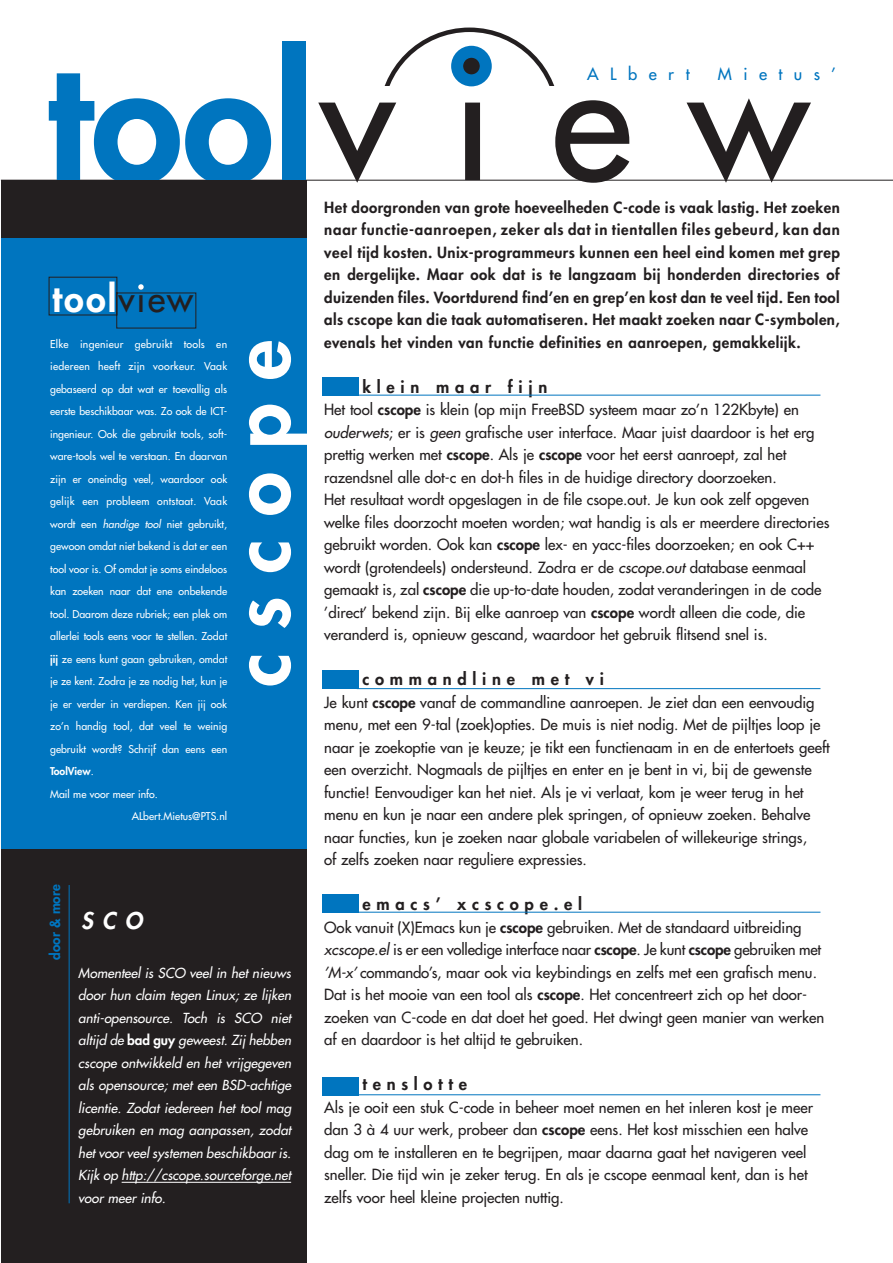
<style>
.page{position:relative;width:893px;height:1263px;background:#fff}
.page>*{position:absolute;margin:0;border:0;box-sizing:border-box;transform-origin:0 0}
.t1{font:800 166.5px "Futura";color:#0075bf}
.t2{font:165.6px "Futura";color:#231f20}
.t3{font:800 80.55px "Futura";letter-spacing:.29em;color:#fff}
.t4{font:800 36px "Futura";color:#fff}
.t5{font:italic 800 22.5px "Futura";color:#fff}
.t6{font:800 16.5px "Futura";letter-spacing:.345em;color:#231f20}
.t7{font:16.5px "Futura";letter-spacing:.695em;color:#0075bf}
.t8{font:15px/22.5px "Futura";color:#231f20}
.t9{font:800 15px/22.5px "Futura";letter-spacing:.03em;color:#231f20;text-align:justify}
.t10{font:italic 13.5px/22.5px "Futura";color:#fff;text-align:justify}
.t11{font:800 13.5px "Futura";color:#0075bf}
.t12{font:10.5px "Futura";color:#fff}
.t13{font:10.5px "Futura";letter-spacing:.025em;color:#fff}
.t14{font:10.5px "Futura";letter-spacing:.02em;color:#fff}
.t15{font:800 10.5px "Futura";color:#fff}
.s1{font-weight:400;color:#231f20}
.s2{font-style:italic}
.s3{font-weight:800}
.s4{font-weight:400}
.s5{font-weight:800;font-style:normal}
</style>
<div class="page">
<div style="left:1px;top:848px;width:305px;height:415px;background:#231f20"></div>
<div style="left:1px;top:233px;width:305px;height:616px;background:#0075bf"></div>
<hr style="left:122px;top:1182px;width:106px;height:1px;background:#fff">
<svg style="left:228px;top:1182px;width:28px;height:1px"></svg>
<hr style="left:256px;top:1182px;width:35px;height:1px;background:#fff">
<hr style="left:1px;top:180px;width:891px;height:1px;background:#231f20">
<hr style="left:357px;top:395px;width:463px;height:1px;background:#0075bf">
<div style="left:323px;top:377px;width:36px;height:18px;background:#0075bf"></div>
<hr style="left:357px;top:688px;width:463px;height:1px;background:#0075bf">
<div style="left:323px;top:671px;width:36px;height:18px;background:#0075bf"></div>
<hr style="left:357px;top:912px;width:463px;height:1px;background:#0075bf">
<div style="left:323px;top:894px;width:36px;height:19px;background:#0075bf"></div>
<hr style="left:357px;top:1094px;width:463px;height:1px;background:#0075bf">
<div style="left:323px;top:1077px;width:36px;height:18px;background:#0075bf"></div>
<svg style="left:379px;top:28px;width:181px;height:153px"></svg>
<div style="left:1px;top:180px;width:305px;height:58px;background:#231f20"></div>
<svg style="left:48px;top:276px;width:148px;height:53px"></svg>
<hr style="left:69px;top:885px;width:1px;height:318px;background:#0075bf">
<h1 class="t1" style="left:46px;top:42px;width:269px">tool</h1>
<h3 class="t4" style="left:52px;top:281px;width:142px">tool<span class="s1">view</span></h3>
<h2 class="t2" style="left:320px;top:36px;width:489px">view</h2>
<p class="t7" style="left:587px;top:66px;width:104px">ALbert</p>
<p class="t7" style="left:717px;top:66px;width:120px">Mietus’</p>
<p class="t9" style="left:324px;top:197px;width:517px">Het doorgronden van grote hoeveelheden C-code is vaak lastig. Het zoeken naar functie-aanroepen, zeker als dat in tientallen files gebeurd, kan dan veel tijd kosten. Unix-programmeurs kunnen een heel eind komen met grep en dergelijke. Maar ook dat is te langzaam bij honderden directories of duizenden files. Voortdurend find’en en grep’en kost dan te veel tijd. Een tool als cscope kan die taak automatiseren. Het maakt zoeken naar C-symbolen,</p>
<p class="t13" style="left:50px;top:339px;width:178px">Elke ingenieur gebruikt tools en</p>
<p class="t9" style="left:324px;top:332px;width:478px">evenals het vinden van functie definities en aanroepen, gemakkelijk.</p>
<p class="t13" style="left:50px;top:361px;width:178px">iedereen heeft zijn voorkeur. Vaak</p>
<p class="t12" style="left:50px;top:384px;width:178px">gebaseerd op dat wat er toevallig als</p>
<p class="t12" style="left:50px;top:406px;width:178px">eerste beschikbaar was. Zo ook de ICT-</p>
<p class="t12" style="left:50px;top:429px;width:178px">ingenieur. Ook die gebruikt tools, soft-</p>
<p class="t12" style="left:50px;top:451px;width:178px">ware-tools wel te verstaan. En daarvan</p>
<p class="t12" style="left:50px;top:474px;width:178px">zijn er oneindig veel, waardoor ook</p>
<p class="t14" style="left:50px;top:496px;width:178px">gelijk een probleem ontstaat. Vaak</p>
<p class="t12" style="left:50px;top:519px;width:178px">wordt een <span class="s2">handige tool</span> niet gebruikt,</p>
<p class="t12" style="left:50px;top:541px;width:178px">gewoon omdat niet bekend is dat er een</p>
<p class="t12" style="left:50px;top:564px;width:178px">tool voor is. Of omdat je soms eindeloos</p>
<p class="t12" style="left:50px;top:586px;width:178px">kan zoeken naar dat ene onbekende</p>
<p class="t12" style="left:50px;top:609px;width:178px">tool. Daarom deze rubriek; een plek om</p>
<p class="t12" style="left:50px;top:631px;width:178px">allerlei tools eens voor te stellen. Zodat</p>
<p class="t12" style="left:50px;top:654px;width:178px"><span class="s3">jij</span> ze eens kunt gaan gebruiken, omdat</p>
<p class="t12" style="left:50px;top:676px;width:178px">je ze kent. Zodra je ze nodig het, kun je</p>
<p class="t12" style="left:50px;top:699px;width:178px">je er verder in verdiepen. Ken jij ook</p>
<p class="t12" style="left:50px;top:721px;width:178px">zo’n handig tool, dat veel te weinig</p>
<p class="t12" style="left:50px;top:744px;width:178px">gebruikt wordt? Schrijf dan eens een</p>
<p class="t15" style="left:50px;top:766px;width:45px">ToolView<span class="s4">.</span></p>
<p class="t12" style="left:50px;top:789px;width:109px">Mail me voor meer info.</p>
<p class="t12" style="left:132px;top:811px;width:97px">ALbert.Mietus@PTS.nl</p>
<h3 class="t3" style="left:221px;top:687px;width:348px;rotate:-90deg">cscope</h3>
<p class="t6" style="left:362px;top:379px;width:186px">klein maar fijn</p>
<p class="t8" style="left:324px;top:400px;width:507px">Het tool <span class="s3">cscope</span> is klein (op mijn FreeBSD systeem maar zo’n 122Kbyte) en <span class="s2">ouderwets</span>; er is <span class="s2">geen</span> grafische user interface. Maar juist daardoor is het erg prettig werken met <span class="s3">cscope</span>. Als je <span class="s3">cscope</span> voor het eerst aanroept, zal het razendsnel alle dot-c en dot-h files in de huidige directory doorzoeken.<br>Het resultaat wordt opgeslagen in de file csope.out. Je kun ook zelf opgeven welke files doorzocht moeten worden; wat handig is als er meerdere directories gebruikt worden. Ook kan <span class="s3">cscope</span> lex- en yacc-files doorzoeken; en ook C++ wordt (grotendeels) ondersteund. Zodra er de <span class="s2">cscope.out</span> database eenmaal gemaakt is, zal <span class="s3">cscope</span> die up-to-date houden, zodat veranderingen in de code ’direct’ bekend zijn. Bij elke aanroep van <span class="s3">cscope</span> wordt alleen die code, die veranderd is, opnieuw gescand, waardoor het gebruik flitsend snel is.</p>
<p class="t6" style="left:362px;top:671px;width:243px">commandline met vi</p>
<p class="t8" style="left:324px;top:692px;width:507px">Je kunt <span class="s3">cscope</span> vanaf de commandline aanroepen. Je ziet dan een eenvoudig menu, met een 9-tal (zoek)opties. De muis is niet nodig. Met de pijltjes loop je naar je zoekoptie van je keuze; je tikt een functienaam in en de entertoets geeft een overzicht. Nogmaals de pijltjes en enter en je bent in vi, bij de gewenste functie! Eenvoudiger kan het niet. Als je vi verlaat, kom je weer terug in het menu en kun je naar een andere plek springen, of opnieuw zoeken. Behalve naar functies, kun je zoeken naar globale variabelen of willekeurige strings,<br>of zelfs zoeken naar reguliere expressies.</p>
<p class="t11" style="left:49px;top:960px;width:77px;rotate:-90deg">door &amp; more</p>
<h3 class="t5" style="left:81px;top:910px;width:63px">SCO</h3>
<p class="t10" style="left:78px;top:962px;width:214px">Momenteel is SCO veel in het nieuws door hun claim tegen Linux; ze lijken anti-opensource. Toch is SCO niet altijd de <span class="s5">bad guy</span> geweest. Zij hebben cscope ontwikkeld en het vrijgegeven als opensource; met een BSD-achtige licentie. Zodat iedereen het tool mag gebruiken en mag aanpassen, zodat het voor veel systemen beschikbaar is.<br>Kijk op http://cscope.sourceforge.net voor meer info.</p>
<p class="t6" style="left:362px;top:896px;width:221px">emacs’ xcscope.el</p>
<p class="t8" style="left:324px;top:917px;width:501px">Ook vanuit (X)Emacs kun je <span class="s3">cscope</span> gebruiken. Met de standaard uitbreiding <span class="s2">xcscope.el</span> is er een volledige interface naar <span class="s3">cscope</span>. Je kunt <span class="s3">cscope</span> gebruiken met <span class="s2">’M-x’</span> commando’s, maar ook via keybindings en zelfs met een grafisch menu.<br>Dat is het mooie van een tool als <span class="s3">cscope</span>. Het concentreert zich op het door&shy;zoeken van C-code en dat doet het goed. Het dwingt geen manier van werken af en daardoor is het altijd te gebruiken.</p>
<p class="t6" style="left:362px;top:1076px;width:106px">tenslotte</p>
<p class="t8" style="left:324px;top:1097px;width:490px">Als je ooit een stuk C-code in beheer moet nemen en het inleren kost je meer dan 3 à 4 uur werk, probeer dan <span class="s3">cscope</span> eens. Het kost misschien een halve dag om te installeren en te begrijpen, maar daarna gaat het navigeren veel sneller. Die tijd win je zeker terug. En als je cscope eenmaal kent, dan is het zelfs voor heel kleine projecten nuttig.</p>
</div>
